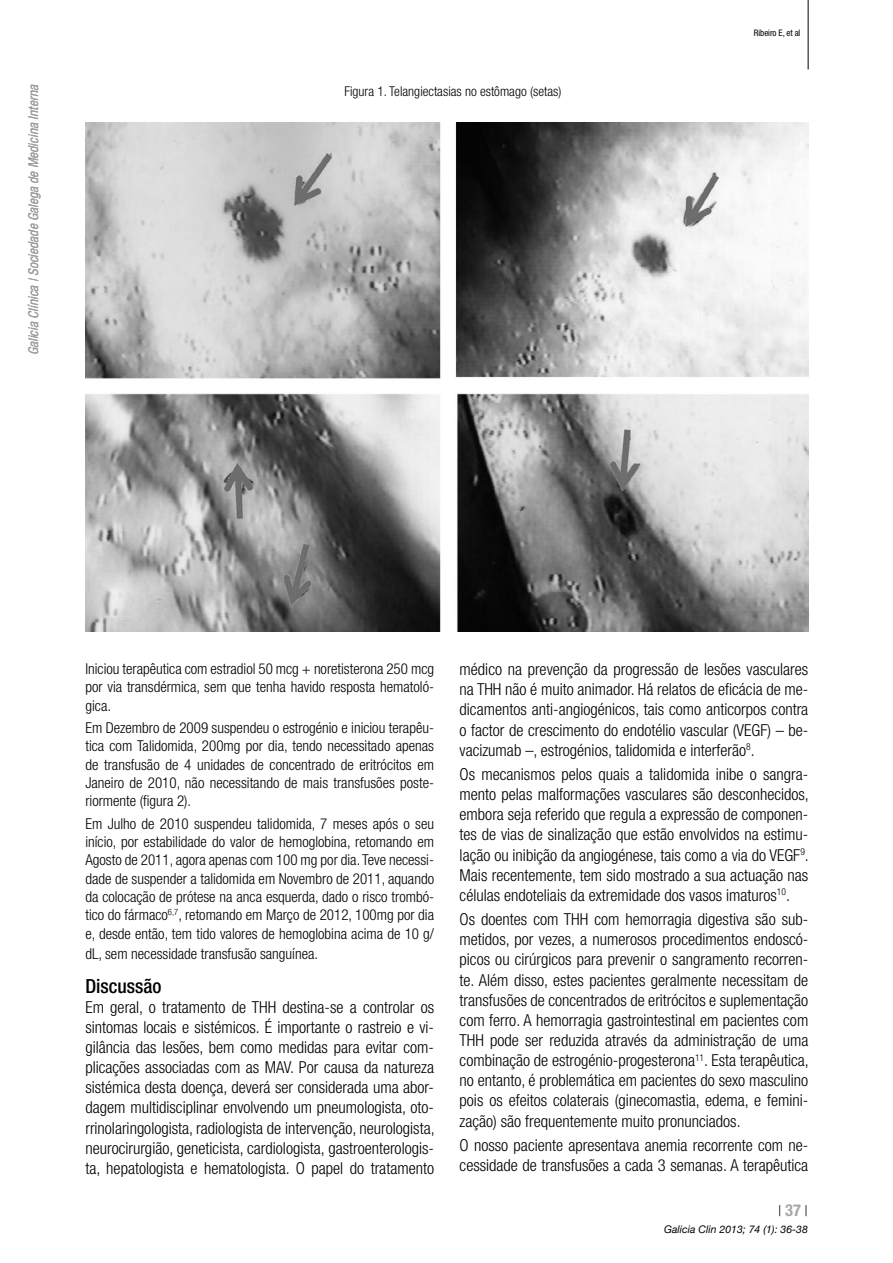
<style>
.page{position:relative;width:893px;height:1263px;background:#fff}
.page>*{position:absolute;margin:0;border:0;box-sizing:border-box;transform-origin:0 0}
.t1{font:500 condensed 19.5px "Helvetica Neue";color:#000}
.t2{font:300 condensed 16.5px/20.1px "Helvetica Neue";color:#000;text-align:justify}
.t3{font:300 condensed 15px/18.3px "Helvetica Neue";color:#000;text-align:justify}
.t4{font:italic condensed 13.5px "Helvetica Neue";color:#9c9e9f}
.t5{font:300 condensed 13.5px "Helvetica Neue";color:#000}
.t6{font:italic 10.5px "Helvetica Neue";color:#000}
.t7{font:condensed 9px "Helvetica Neue";letter-spacing:-.01em;color:#000}
.s1{font-weight:700;font-size:16.5px;color:#a7a8aa}
</style>
<div class="page">
<hr style="left:808px;top:0;width:1px;height:69px;background:#000">
<img style="left:85px;top:123px;width:723px;height:508px">
<p class="t4" style="left:26px;top:355px;width:273px;rotate:-90deg">Galicia Clínica | Sociedade Galega de Medicina Interna</p>
<p class="t5" style="left:344px;top:83px;width:218px">Figura 1. Telangiectasias no estômago (setas)</p>
<p class="t7" style="left:754px;top:27px;width:48px">Ribeiro E, et al</p>
<p class="t3" style="left:85px;top:659px;width:350px">Iniciou terapêutica com estradiol 50 mcg + noretisterona 250 mcg por via transdérmica, sem que tenha havido resposta hematoló&shy;gica.</p>
<p class="t3" style="left:85px;top:718px;width:350px">Em Dezembro de 2009 suspendeu o estrogénio e iniciou terapêu&shy;tica com Talidomida, 200mg por dia, tendo necessitado apenas de transfusão de 4 unidades de concentrado de eritrócitos em Janeiro de 2010, não necessitando de mais transfusões poste&shy;riormente (figura 2).</p>
<p class="t3" style="left:85px;top:814px;width:350px">Em Julho de 2010 suspendeu talidomida, 7 meses após o seu início, por estabilidade do valor de hemoglobina, retomando em Agosto de 2011, agora apenas com 100 mg por dia. Teve necessi&shy;dade de suspender a talidomida em Novembro de 2011, aquando da colocação de prótese na anca esquerda, dado o risco trombó&shy;tico do fármaco<sup>6,7</sup>, retomando em Março de 2012, 100mg por dia e, desde então, tem tido valores de hemoglobina acima de 10 g/</p>
<p class="t3" style="left:85px;top:944px;width:234px">dL, sem necessidade transfusão sanguínea.</p>
<p class="t1" style="left:85px;top:974px;width:78px">Discussão</p>
<p class="t2" style="left:85px;top:997px;width:351px">Em geral, o tratamento de THH destina-se a controlar os sintomas locais e sistémicos. É importante o rastreio e vi&shy;gilância das lesões, bem como medidas para evitar com&shy;plicações associadas com as MAV. Por causa da natureza sistémica desta doença, deverá ser considerada uma abor&shy;dagem multidisciplinar envolvendo um pneumologista, oto&shy;rrinolaringologista, radiologista de intervenção, neurologista, neurocirurgião, geneticista, cardiologista, gastroenterologis&shy;ta, hepatologista e hematologista. O papel do tratamento</p>
<p class="t2" style="left:460px;top:659px;width:350px">médico na prevenção da progressão de lesões vasculares na THH não é muito animador. Há relatos de eficácia de me&shy;dicamentos anti-angiogénicos, tais como anticorpos contra o factor de crescimento do endotélio vascular (VEGF) – be&shy;vacizumab –, estrogénios, talidomida e interferão<sup>8</sup>.</p>
<p class="t2" style="left:460px;top:764px;width:351px">Os mecanismos pelos quais a talidomida inibe o sangra&shy;mento pelas malformações vasculares são desconhecidos, embora seja referido que regula a expressão de componen&shy;tes de vias de sinalização que estão envolvidos na estimu&shy;lação ou inibição da angiogénese, tais como a via do VEGF<sup>9</sup>.<br>Mais recentemente, tem sido mostrado a sua actuação nas células endoteliais da extremidade dos vasos imaturos<sup>10</sup>.</p>
<p class="t2" style="left:460px;top:909px;width:351px">Os doentes com THH com hemorragia digestiva são sub&shy;metidos, por vezes, a numerosos procedimentos endoscó&shy;picos ou cirúrgicos para prevenir o sangramento recorren&shy;te. Além disso, estes pacientes geralmente necessitam de transfusões de concentrados de eritrócitos e suplementação com ferro. A hemorragia gastrointestinal em pacientes com THH pode ser reduzida através da administração de uma combinação de estrogénio-progesterona<sup>11</sup>. Esta terapêutica, no entanto, é problemática em pacientes do sexo masculino pois os efeitos colaterais (ginecomastia, edema, e femini&shy;zação) são frequentemente muito pronunciados.</p>
<p class="t2" style="left:460px;top:1135px;width:350px">O nosso paciente apresentava anemia recorrente com ne&shy;cessidade de transfusões a cada 3 semanas. A terapêutica</p>
<p class="t3" style="left:778px;top:1202px;width:31px">| <span class="s1">37</span> |</p>
<p class="t6" style="left:664px;top:1221px;width:145px">Galicia Clin 2013; 74 (1): 36-38</p>
</div>
